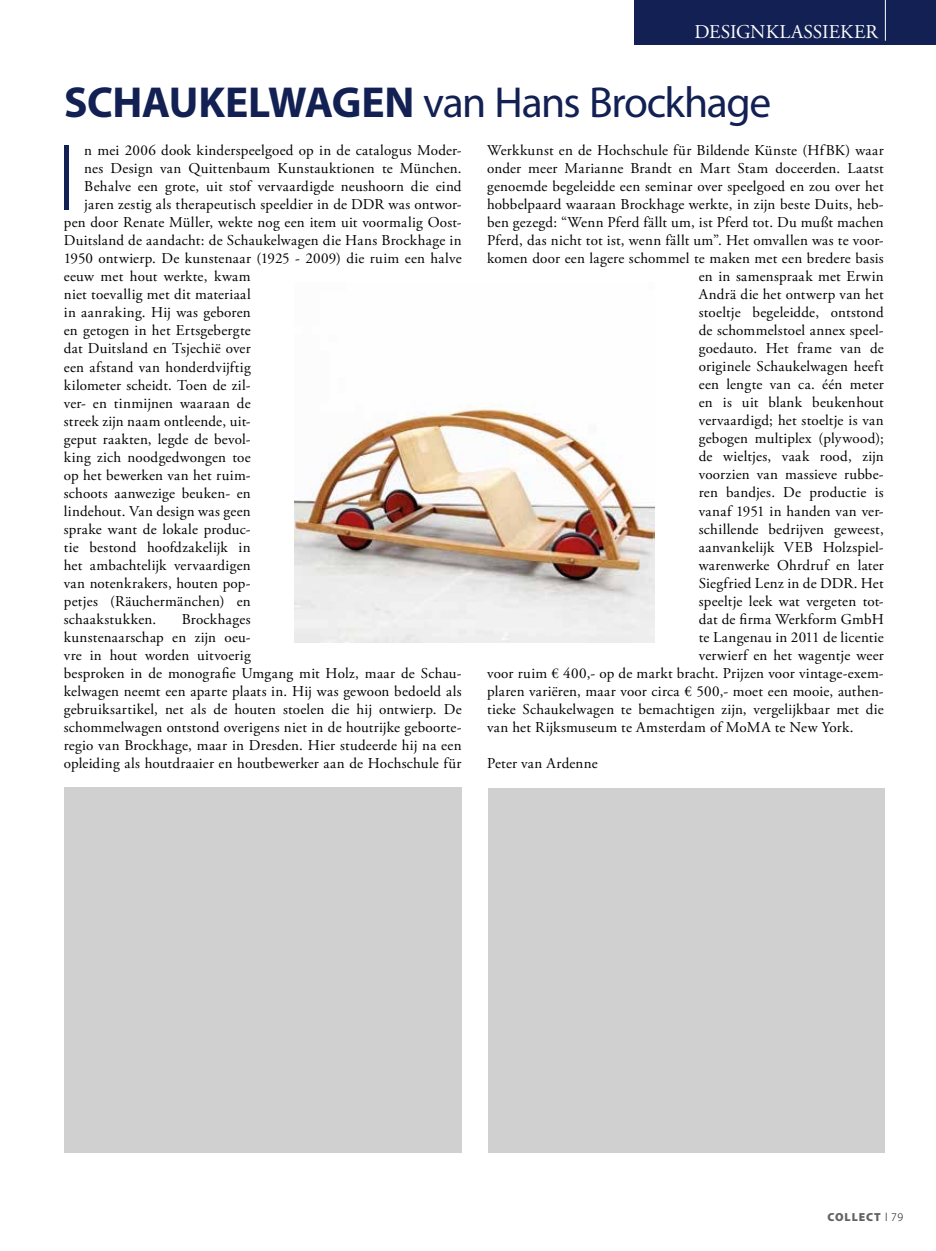
<style>
.page{position:relative;width:936px;height:1251px;background:#fff}
.page>*{position:absolute;margin:0;border:0;box-sizing:border-box;transform-origin:0 0}
.t1{font:300 95.1px "Myriad Pro";color:#122053}
.t2{font:43.5px "Myriad Pro";letter-spacing:-.03em;color:#122053}
.t3{font:19.5px "Adobe Garamond Pro";color:#fff}
.t4{font:15px/18px "Adobe Garamond Pro";letter-spacing:.015em;color:#000}
.t5{font:900 11.7px "Myriad Pro";letter-spacing:.08em;color:#646363}
.s1{font-weight:700}
.s2{font-weight:300;color:#000}
</style>
<div class="page">
<div style="left:635px;top:0;width:300px;height:44px;background:#122053"></div>
<hr style="left:884px;top:0;width:1px;height:41px;background:#fff">
<div style="left:64px;top:786px;width:397px;height:366px;background:#d0d0d0"></div>
<div style="left:488px;top:787px;width:396px;height:365px;background:#d0d0d0"></div>
<img style="left:294px;top:405px;width:360px;height:237px">
<h3 class="t3" style="left:694px;top:20px;width:185px">DESIGNKLASSIEKER</h3>
<h2 class="t2" style="left:64px;top:78px;width:708px"><span class="s1">SCHAUKELWAGEN</span> van Hans Brockhage</h2>
<h1 class="t1" style="left:56px;top:125px;width:22px">I</h1>
<p class="t4" style="left:84px;top:142px;width:379px">n mei 2006 dook kinderspeelgoed op in de catalogus Moder-</p>
<p class="t4" style="left:84px;top:160px;width:379px">nes Design van Quittenbaum Kunstauktionen te München.</p>
<p class="t4" style="left:84px;top:178px;width:379px">Behalve een grote, uit stof vervaardigde neushoorn die eind</p>
<p class="t4" style="left:84px;top:196px;width:379px">jaren zestig als therapeutisch speeldier in de DDR was ontwor-</p>
<p class="t4" style="left:64px;top:214px;width:399px">pen door Renate Müller, wekte nog een item uit voormalig Oost-</p>
<p class="t4" style="left:64px;top:232px;width:399px">Duitsland de aandacht: de Schaukelwagen die Hans Brockhage in</p>
<p class="t4" style="left:64px;top:250px;width:399px">1950 ontwierp. De kunstenaar (1925 - 2009) die ruim een halve</p>
<p class="t4" style="left:64px;top:268px;width:188px">eeuw met hout werkte, kwam</p>
<p class="t4" style="left:64px;top:286px;width:188px">niet toevallig met dit materiaal</p>
<p class="t4" style="left:64px;top:304px;width:188px">in aanraking. Hij was geboren</p>
<p class="t4" style="left:64px;top:322px;width:188px">en getogen in het Ertsgebergte</p>
<p class="t4" style="left:64px;top:340px;width:188px">dat Duitsland en Tsjechië over</p>
<p class="t4" style="left:64px;top:358px;width:188px">een afstand van honderdvijftig</p>
<p class="t4" style="left:64px;top:376px;width:188px">kilometer scheidt. Toen de zil-</p>
<p class="t4" style="left:64px;top:394px;width:188px">ver- en tinmijnen waaraan de</p>
<p class="t4" style="left:64px;top:412px;width:188px">streek zijn naam ontleende, uit-</p>
<p class="t4" style="left:64px;top:430px;width:188px">geput raakten, legde de bevol-</p>
<p class="t4" style="left:64px;top:448px;width:188px">king zich noodgedwongen toe</p>
<p class="t4" style="left:64px;top:466px;width:188px">op het bewerken van het ruim-</p>
<p class="t4" style="left:64px;top:484px;width:188px">schoots aanwezige beuken- en</p>
<p class="t4" style="left:64px;top:502px;width:188px">lindehout. Van design was geen</p>
<p class="t4" style="left:64px;top:520px;width:188px">sprake want de lokale produc-</p>
<p class="t4" style="left:64px;top:538px;width:188px">tie bestond hoofdzakelijk in</p>
<p class="t4" style="left:64px;top:556px;width:188px">het ambachtelijk vervaardigen</p>
<p class="t4" style="left:64px;top:574px;width:188px">van notenkrakers, houten pop-</p>
<p class="t4" style="left:64px;top:592px;width:188px">petjes (Räuchermänchen) en</p>
<p class="t4" style="left:64px;top:610px;width:94px">schaakstukken.</p>
<p class="t4" style="left:64px;top:610px;width:399px;text-indent:118px">Brockhages<br>kunstenaarschap en zijn oeu-<br>vre in hout worden uitvoerig<br>besproken in de monografie Umgang mit Holz, maar de Schau&shy;kelwagen neemt een aparte plaats in. Hij was gewoon bedoeld als gebruiksartikel, net als de houten stoelen die hij ontwierp. De schommelwagen ontstond overigens niet in de houtrijke geboorte&shy;regio van Brockhage, maar in Dresden. Hier studeerde hij na een opleiding als houtdraaier en houtbewerker aan de Hochschule für</p>
<p class="t4" style="left:487px;top:142px;width:398px">Werkkunst en de Hochschule für Bildende Künste (HfBK) waar</p>
<p class="t4" style="left:487px;top:160px;width:398px">onder meer Marianne Brandt en Mart Stam doceerden. Laatst</p>
<p class="t4" style="left:487px;top:178px;width:398px">genoemde begeleidde een seminar over speelgoed en zou over het</p>
<p class="t4" style="left:487px;top:196px;width:398px">hobbelpaard waaraan Brockhage werkte, in zijn beste Duits, heb-</p>
<p class="t4" style="left:487px;top:214px;width:398px">ben gezegd: “Wenn Pferd fällt um, ist Pferd tot. Du mußt machen</p>
<p class="t4" style="left:487px;top:232px;width:398px">Pferd, das nicht tot ist, wenn fällt um”. Het omvallen was te voor-</p>
<p class="t4" style="left:487px;top:250px;width:398px">komen door een lagere schommel te maken met een bredere basis</p>
<p class="t4" style="left:698px;top:268px;width:186px">en in samenspraak met Erwin</p>
<p class="t4" style="left:698px;top:286px;width:186px">Andrä die het ontwerp van het</p>
<p class="t4" style="left:698px;top:304px;width:186px">stoeltje begeleidde, ontstond</p>
<p class="t4" style="left:698px;top:322px;width:186px">de schommelstoel annex speel-</p>
<p class="t4" style="left:698px;top:340px;width:186px">goedauto. Het frame van de</p>
<p class="t4" style="left:698px;top:358px;width:186px">originele Schaukelwagen heeft</p>
<p class="t4" style="left:698px;top:376px;width:186px">een lengte van ca. één meter</p>
<p class="t4" style="left:698px;top:394px;width:186px">en is uit blank beukenhout</p>
<p class="t4" style="left:698px;top:412px;width:186px">vervaardigd; het stoeltje is van</p>
<p class="t4" style="left:698px;top:430px;width:186px">gebogen multiplex (plywood);</p>
<p class="t4" style="left:698px;top:448px;width:186px">de wieltjes, vaak rood, zijn</p>
<p class="t4" style="left:698px;top:466px;width:186px">voorzien van massieve rubbe-</p>
<p class="t4" style="left:698px;top:484px;width:186px">ren bandjes. De productie is</p>
<p class="t4" style="left:698px;top:502px;width:186px">vanaf 1951 in handen van ver-</p>
<p class="t4" style="left:698px;top:520px;width:186px">schillende bedrijven geweest,</p>
<p class="t4" style="left:698px;top:538px;width:186px">aanvankelijk VEB Holzspiel-</p>
<p class="t4" style="left:698px;top:556px;width:186px">warenwerke Ohrdruf en later</p>
<p class="t4" style="left:698px;top:574px;width:186px">Siegfried Lenz in de DDR. Het</p>
<p class="t4" style="left:698px;top:592px;width:186px">speeltje leek wat vergeten tot-</p>
<p class="t4" style="left:698px;top:610px;width:186px">dat de firma Werkform GmbH</p>
<p class="t4" style="left:698px;top:628px;width:186px">te Langenau in 2011 de licentie</p>
<p class="t4" style="left:698px;top:646px;width:186px">verwierf en het wagentje weer</p>
<p class="t4" style="left:487px;top:664px;width:398px">voor ruim € 400,- op de markt bracht. Prijzen voor vintage-exem-</p>
<p class="t4" style="left:487px;top:682px;width:398px">plaren variëren, maar voor circa € 500,- moet een mooie, authen-</p>
<p class="t4" style="left:487px;top:700px;width:398px">tieke Schaukelwagen te bemachtigen zijn, vergelijkbaar met die</p>
<p class="t4" style="left:487px;top:718px;width:368px">van het Rijksmuseum te Amsterdam of MoMA te New York.</p>
<p class="t4" style="left:487px;top:754px;width:112px">Peter van Ardenne</p>
<p class="t5" style="left:827px;top:1210px;width:77px">COLLECT <span class="s2">l 79</span></p>
</div>
